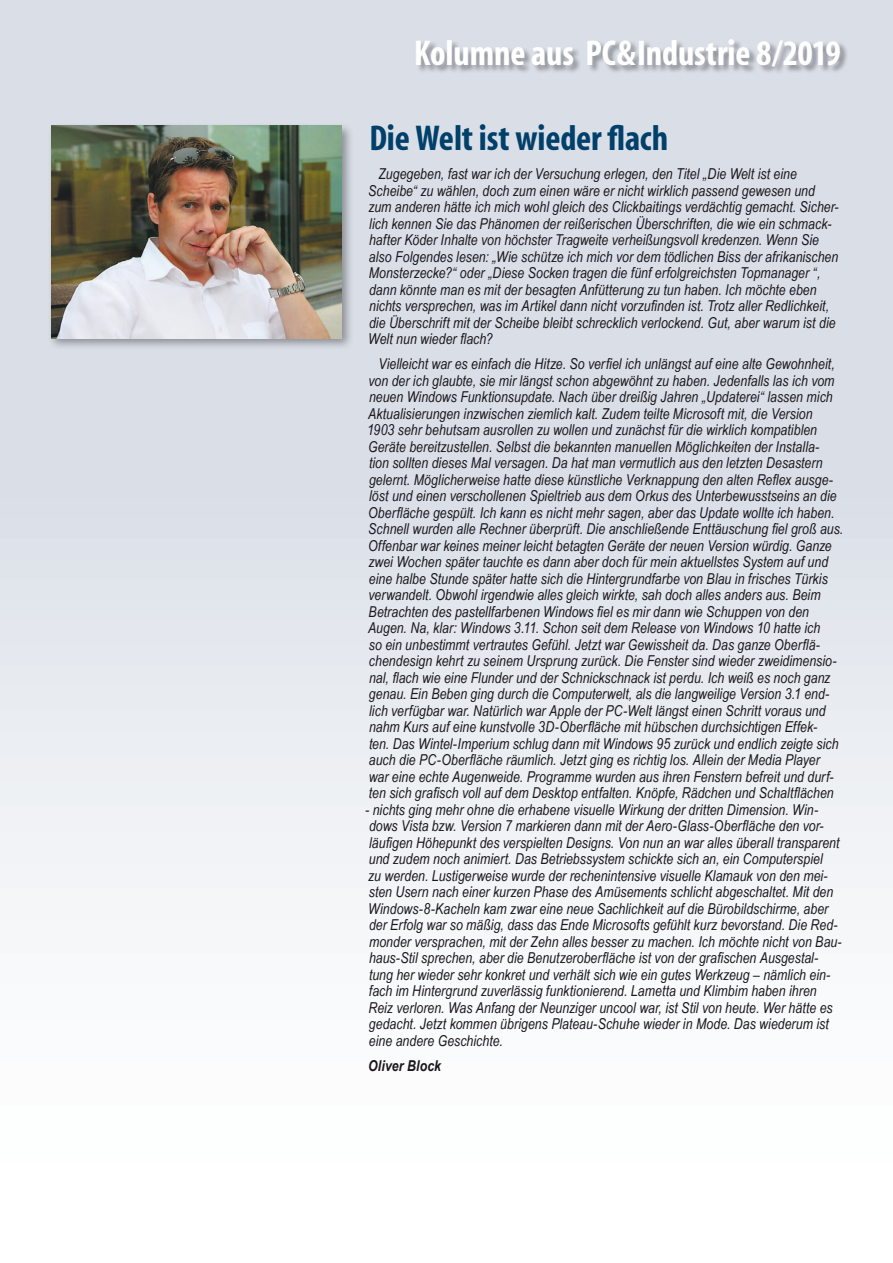
<style>
.page{position:relative;width:893px;height:1263px;background:#fff}
.page>*{position:absolute;margin:0;border:0;box-sizing:border-box;transform-origin:0 0}
.t1{font:700 condensed 36px "Myriad";letter-spacing:-.005em;color:#fff}
.t2{font:700 condensed 36px "Myriad";letter-spacing:-.005em;color:#00406a}
.t3{font:italic 15px/16.5px "Arial Narrow";letter-spacing:.005em;color:#1a171c}
.t4{font:italic 700 15px "Arial Narrow";letter-spacing:.01em;color:#1a171c}
</style>
<div class="page">
<div style="left:0;top:0;width:893px;height:1263px;background:linear-gradient(to bottom,#d0d7e1,#fff)"></div>
<div style="left:416px;top:39px;width:433px;height:35px;background:#1a171c;opacity:.4"></div>
<div style="left:47px;top:122px;width:307px;height:229px;background:#1a171c;opacity:.4"></div>
<img style="left:51px;top:126px;width:291px;height:212px">
<h1 class="t1" style="left:414px;top:35px;width:428px">Kolumne aus PC&amp;Industrie 8/2019</h1>
<h1 class="t2" style="left:369px;top:120px;width:300px">Die Welt ist wieder flach</h1>
<p class="t3" style="left:368px;top:165px;width:472px;text-indent:10px">Zugegeben, fast war ich der Versuchung erlegen, den Titel „Die Welt ist eine Scheibe“ zu wählen, doch zum einen wäre er nicht wirklich passend gewesen und zum anderen hätte ich mich wohl gleich des Clickbaitings verdächtig gemacht. Sicher&shy;lich kennen Sie das Phänomen der reißerischen Überschriften, die wie ein schmack&shy;hafter Köder Inhalte von höchster Tragweite verheißungsvoll kredenzen. Wenn Sie also Folgendes lesen: „Wie schütze ich mich vor dem tödlichen Biss der afrikanischen Monsterzecke?“ oder „Diese Socken tragen die fünf erfolgreichsten Topmanager “, dann könnte man es mit der besagten Anfütterung zu tun haben. Ich möchte eben nichts versprechen, was im Artikel dann nicht vorzufinden ist. Trotz aller Redlichkeit, die Überschrift mit der Scheibe bleibt schrecklich verlockend. Gut, aber warum ist die Welt nun wieder flach?</p>
<p class="t3" style="left:367px;top:355px;width:478px;text-indent:11px">Vielleicht war es einfach die Hitze. So verfiel ich unlängst auf eine alte Gewohnheit, von der ich glaubte, sie mir längst schon abgewöhnt zu haben. Jedenfalls las ich vom neuen Windows Funktionsupdate. Nach über dreißig Jahren „Updaterei“ lassen mich Aktualisierungen inzwischen ziemlich kalt. Zudem teilte Microsoft mit, die Version<br>1903 sehr behutsam ausrollen zu wollen und zunächst für die wirklich kompatiblen Geräte bereitzustellen. Selbst die bekannten manuellen Möglichkeiten der Installa-<br>tion sollten dieses Mal versagen. Da hat man vermutlich aus den letzten Desastern gelernt. Möglicherweise hatte diese künstliche Verknappung den alten Reflex ausge&shy;löst und einen verschollenen Spieltrieb aus dem Orkus des Unterbewusstseins an die Oberfläche gespült. Ich kann es nicht mehr sagen, aber das Update wollte ich haben.<br>Schnell wurden alle Rechner überprüft. Die anschließende Enttäuschung fiel groß aus.<br>Offenbar war keines meiner leicht betagten Geräte der neuen Version würdig. Ganze zwei Wochen später tauchte es dann aber doch für mein aktuellstes System auf und eine halbe Stunde später hatte sich die Hintergrundfarbe von Blau in frisches Türkis verwandelt. Obwohl irgendwie alles gleich wirkte, sah doch alles anders aus. Beim Betrachten des pastellfarbenen Windows fiel es mir dann wie Schuppen von den Augen. Na, klar: Windows 3.11. Schon seit dem Release von Windows 10 hatte ich<br>so ein unbestimmt vertrautes Gefühl. Jetzt war Gewissheit da. Das ganze Oberflä&shy;chendesign kehrt zu seinem Ursprung zurück. Die Fenster sind wieder zweidimensio&shy;nal, flach wie eine Flunder und der Schnickschnack ist perdu. Ich weiß es noch ganz genau. Ein Beben ging durch die Computerwelt, als die langweilige Version 3.1 end&shy;lich verfügbar war. Natürlich war Apple der PC-Welt längst einen Schritt voraus und nahm Kurs auf eine kunstvolle 3D-Oberfläche mit hübschen durchsichtigen Effek-<br>ten. Das Wintel-Imperium schlug dann mit Windows 95 zurück und endlich zeigte sich auch die PC-Oberfläche räumlich. Jetzt ging es richtig los. Allein der Media Player<br>war eine echte Augenweide. Programme wurden aus ihren Fenstern befreit und durf&shy;ten sich grafisch voll auf dem Desktop entfalten. Knöpfe, Rädchen und Schaltflächen</p>
<p class="t3" style="left:365px;top:801px;width:478px">- nichts ging mehr ohne die erhabene visuelle Wirkung der dritten Dimension. Win&shy;dows Vista bzw. Version 7 markieren dann mit der Aero-Glass-Oberfläche den vor&shy;läufigen Höhepunkt des verspielten Designs. Von nun an war alles überall transparent und zudem noch animiert. Das Betriebssystem schickte sich an, ein Computerspiel<br>zu werden. Lustigerweise wurde der rechenintensive visuelle Klamauk von den mei&shy;sten Usern nach einer kurzen Phase des Amüsements schlicht abgeschaltet. Mit den Windows-8-Kacheln kam zwar eine neue Sachlichkeit auf die Bürobildschirme, aber der Erfolg war so mäßig, dass das Ende Microsofts gefühlt kurz bevorstand. Die Red&shy;monder versprachen, mit der Zehn alles besser zu machen. Ich möchte nicht von Bau&shy;haus-Stil sprechen, aber die Benutzeroberfläche ist von der grafischen Ausgestal&shy;tung her wieder sehr konkret und verhält sich wie ein gutes Werkzeug – nämlich ein&shy;fach im Hintergrund zuverlässig funktionierend. Lametta und Klimbim haben ihren<br>Reiz verloren. Was Anfang der Neunziger uncool war, ist Stil von heute. Wer hätte es gedacht. Jetzt kommen übrigens Plateau-Schuhe wieder in Mode. Das wiederum ist eine andere Geschichte.</p>
<p class="t4" style="left:368px;top:1054px;width:74px">Oliver Block</p>
</div>
